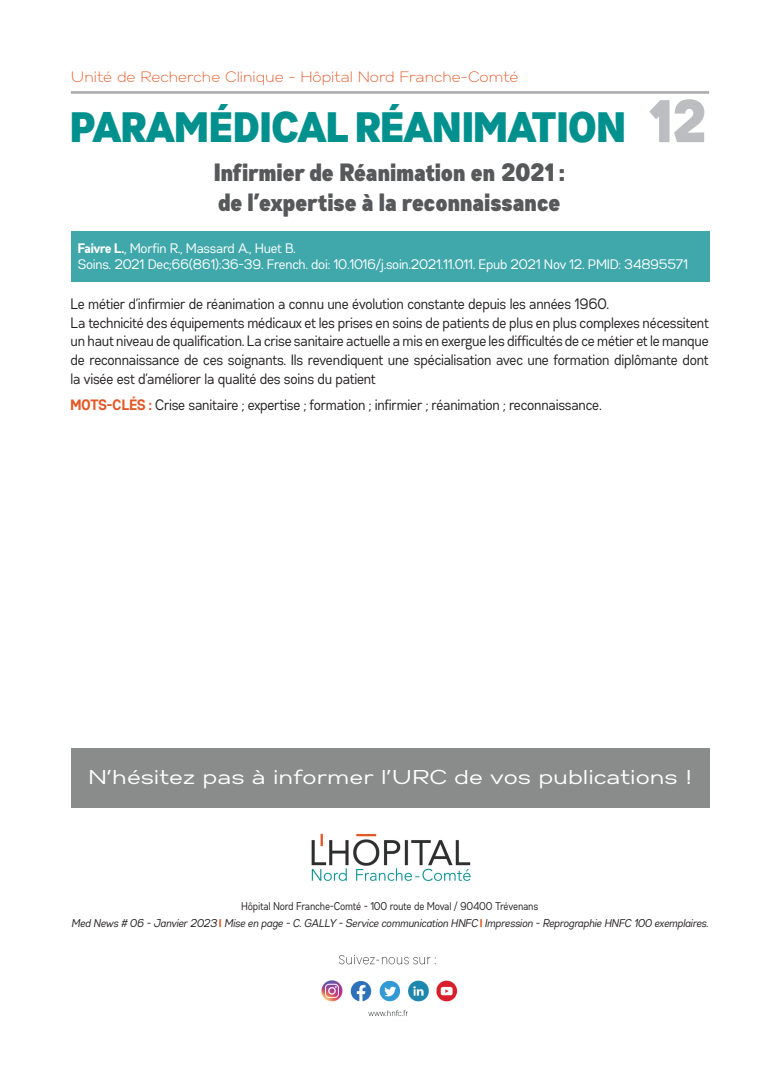
<style>
.page{position:relative;width:780px;height:1088px;background:#fff}
.page>*{position:absolute;margin:0;border:0;box-sizing:border-box;transform-origin:0 0}
.t1{font:60px "Gabriel Sans Cond Black";color:#bcbdc0}
.t2{font:42.5px "Gabriel Sans Cond Black";color:#00918e}
.t3{font:25px/30px "Gabriel Sans Cond Black";letter-spacing:-.01em;color:#57585a}
.t4{font:20px "Gabriel Sans Normal";color:#fff;scale:1.13 1}
.t5{font:15px/18.8px "Gabriel Sans Cond Normal";letter-spacing:-.01em;color:#231f20;scale:.95 1}
.t6{font:15px "Gabriel Sans Light";color:#e35825}
.t7{font:13.75px/16.5px "Gabriel Sans Cond Normal";letter-spacing:-.01em;color:#fff}
.t8{font:11.25px "Gabriel Sans Cond Normal Italic";letter-spacing:-.01em;color:#231f20}
.t9{font:11.25px "Gabriel Sans Cond Normal";color:#231f20;scale:.89 1}
.s1{font-family:"Gabriel Sans Cond Bold"}
.s2{font-family:"Gabriel Sans Cond Bold";color:#e35825}
</style>
<div class="page">
<img style="left:311px;top:833px;width:160px;height:49px">
<div style="left:71px;top:748px;width:638px;height:60px;background:#8a8b8b"></div>
<img style="left:321px;top:955px;width:137px;height:62px">
<hr style="left:71px;top:91px;width:638px;height:3px;background:#a8a9ad">
<div style="left:71px;top:231px;width:638px;height:50px;background:#40a8aa"></div>
<p class="t6" style="left:71px;top:68px;width:449px">Unité de Recherche Clinique - Hôpital Nord Franche-Comté</p>
<h2 class="t2" style="left:71px;top:103px;width:558px">PARAMÉDICAL RÉANIMATION</h2>
<h3 class="t3" style="left:214px;top:157px;width:352px">Infirmier de Réanimation en 2021 : de l’expertise à la reconnaissance</h3>
<p class="t7" style="left:78px;top:240px;width:612px"><span class="s1">Faivre L.</span>, Morfin R., Massard A., Huet B.<br>Soins. 2021 Dec;66(861):36-39. French. doi: 10.1016/j.soin.2021.11.011. Epub 2021 Nov 12. PMID: 34895571</p>
<p class="t5" style="left:71px;top:294px;width:673px">Le métier d’infirmier de réanimation a connu une évolution constante depuis les années 1960.<br>La technicité des équipements médicaux et les prises en soins de patients de plus en plus complexes nécessitent un haut niveau de qualification. La crise sanitaire actuelle a mis en exergue les difficultés de ce métier et le manque de reconnaissance de ces soignants. Ils revendiquent une spécialisation avec une formation diplômante dont la visée est d’améliorer la qualité des soins du patient</p>
<p class="t5" style="left:71px;top:395px;width:560px"><span class="s2">MOTS-CLÉS :</span> Crise sanitaire ; expertise ; formation ; infirmier ; réanimation ; reconnaissance.</p>
<h1 class="t1" style="left:652px;top:87px;width:59px">12</h1>
<h3 class="t4" style="left:88px;top:766px;width:535px">N’hésitez pas à informer l’URC de vos publications !</h3>
<p class="t9" style="left:241px;top:899px;width:335px">Hôpital Nord Franche-Comté - 100 route de Moval / 90400 Trévenans</p>
<p class="t8" style="left:72px;top:916px;width:638px">Med News # 06 - Janvier 2023 <span class="s2">I</span> Mise en page - C. GALLY - Service communication HNFC <span class="s2">I</span> Impression - Reprographie HNFC 100 exemplaires.</p>
</div>
